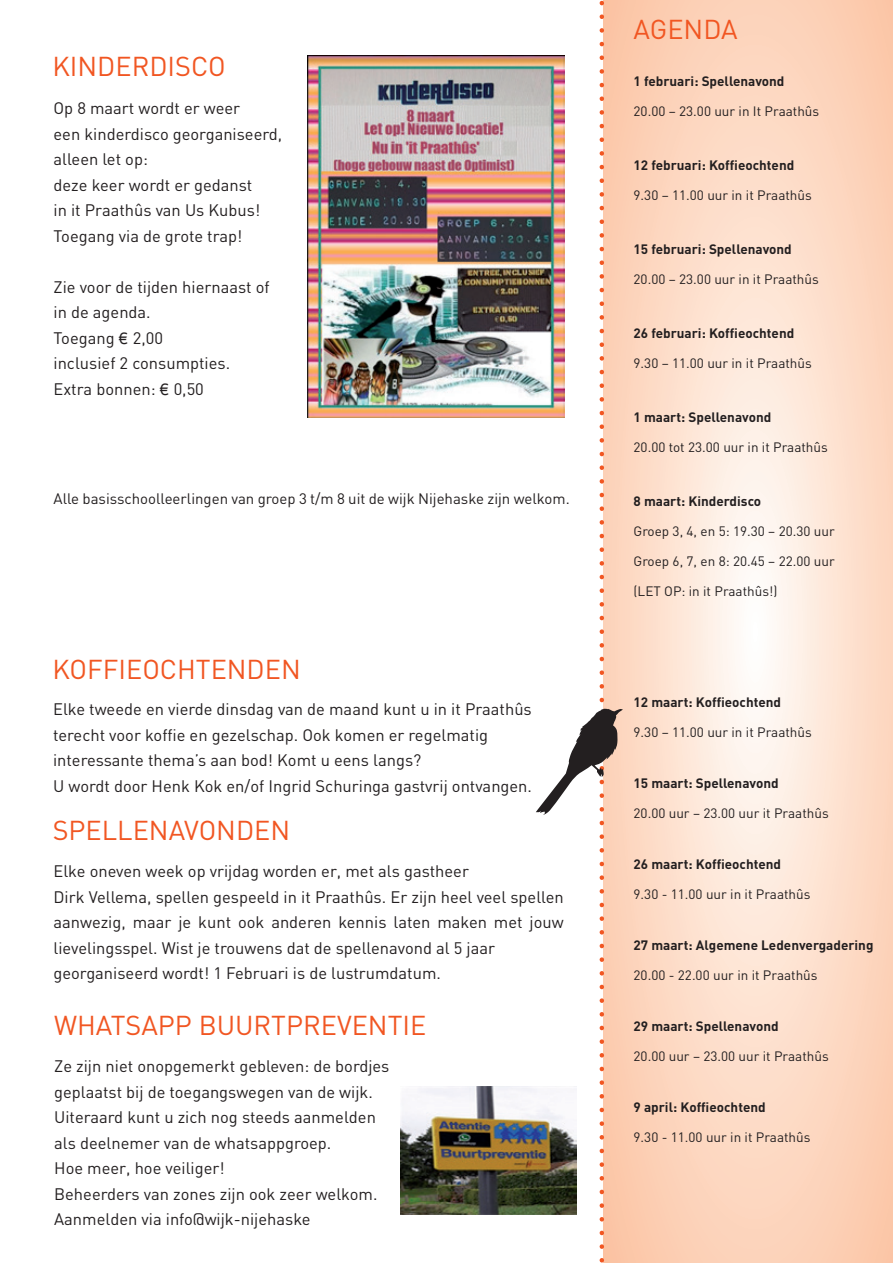
<style>
.page{position:relative;width:893px;height:1263px;background:#fff}
.page>*{position:absolute;margin:0;border:0;box-sizing:border-box;transform-origin:0 0}
.t1{font:27px "DIN";color:#f15622}
.t2{font:16.5px/25.5px "DIN";color:#231f20}
.t3{font:15px "DIN";color:#231f20}
.t4{font:13.5px "DIN";color:#231f20}
.t5{font:700 13.5px "DIN";color:#231f20}
.s1{font-family:"Andale Mono"}
</style>
<div class="page">
<svg style="left:623px;top:0;width:270px;height:1263px;background:#fdddca"></svg>
<svg style="left:536px;top:0;width:87px;height:1263px"></svg>
<img style="left:308px;top:56px;width:257px;height:361px">
<img style="left:401px;top:1086px;width:176px;height:128px">
<h1 class="t1" style="left:52px;top:49px;width:175px">KINDERDISCO</h1>
<p class="t2" style="left:54px;top:95px;width:230px">Op 8 maart wordt er weer<br>een kinderdisco georganiseerd, alleen let op:<br>deze keer wordt er gedanst<br>in it Praathûs van Us Kubus!<br>Toegang via de grote trap!</p>
<p class="t2" style="left:54px;top:274px;width:218px">Zie voor de tijden hiernaast of in de agenda.<br>Toegang <span class="s1">€</span> 2,00<br>inclusief 2 consumpties.<br>Extra bonnen: <span class="s1">€</span> 0,50</p>
<p class="t3" style="left:54px;top:489px;width:518px">Alle basisschoolleerlingen van groep 3 t/m 8 uit de wijk Nijehaske zijn welkom.</p>
<h1 class="t1" style="left:52px;top:652px;width:250px">KOFFIEOCHTENDEN</h1>
<p class="t2" style="left:53px;top:696px;width:480px">Elke tweede en vierde dinsdag van de maand kunt u in it Praathûs terecht voor koffie en gezelschap. Ook komen er regelmatig interessante thema’s aan bod! Komt u eens langs?<br>U wordt door Henk Kok en/of Ingrid Schuringa gastvrij ontvangen.</p>
<h1 class="t1" style="left:53px;top:813px;width:239px">SPELLENAVONDEN</h1>
<p class="t2" style="left:54px;top:858px;width:512px">Elke oneven week op vrijdag worden er, met als gastheer<br>Dirk Vellema, spellen gespeeld in it Praathûs. Er zijn heel veel spellen aanwezig, maar je kunt ook anderen kennis laten maken met jouw lievelingsspel. Wist je trouwens dat de spellenavond al 5 jaar georganiseerd wordt! 1 Februari is de lustrumdatum.</p>
<h1 class="t1" style="left:54px;top:1008px;width:374px">WHATSAPP BUURTPREVENTIE</h1>
<p class="t2" style="left:54px;top:1053px;width:337px">Ze zijn niet onopgemerkt gebleven: de bordjes geplaatst bij de toegangswegen van de wijk.<br>Uiteraard kunt u zich nog steeds aanmelden als deelnemer van de whatsappgroep.<br>Hoe meer, hoe veiliger!<br>Beheerders van zones zijn ook zeer welkom.<br>Aanmelden via info@wijk-nijehaske</p>
<h1 class="t1" style="left:634px;top:12px;width:106px">AGENDA</h1>
<p class="t5" style="left:634px;top:72px;width:152px">1 februari: Spellenavond</p>
<p class="t4" style="left:634px;top:102px;width:187px">20.00 – 23.00 uur in It Praathûs</p>
<p class="t5" style="left:634px;top:156px;width:162px">12 februari: Koffieochtend</p>
<p class="t4" style="left:634px;top:186px;width:180px">9.30 – 11.00 uur in it Praathûs</p>
<p class="t5" style="left:634px;top:240px;width:160px">15 februari: Spellenavond</p>
<p class="t4" style="left:634px;top:270px;width:187px">20.00 – 23.00 uur in it Praathûs</p>
<p class="t5" style="left:634px;top:324px;width:162px">26 februari: Koffieochtend</p>
<p class="t4" style="left:634px;top:354px;width:180px">9.30 – 11.00 uur in it Praathûs</p>
<p class="t5" style="left:634px;top:408px;width:139px">1 maart: Spellenavond</p>
<p class="t4" style="left:634px;top:438px;width:196px">20.00 tot 23.00 uur in it Praathûs</p>
<p class="t5" style="left:634px;top:492px;width:129px">8 maart: Kinderdisco</p>
<p class="t4" style="left:634px;top:522px;width:203px">Groep 3, 4, en 5: 19.30 – 20.30 uur</p>
<p class="t4" style="left:634px;top:552px;width:203px">Groep 6, 7, en 8: 20.45 – 22.00 uur</p>
<p class="t4" style="left:634px;top:582px;width:145px">(LET OP: in it Praathûs!)</p>
<p class="t5" style="left:634px;top:693px;width:149px">12 maart: Koffieochtend</p>
<p class="t4" style="left:634px;top:723px;width:180px">9.30 – 11.00 uur in it Praathûs</p>
<p class="t5" style="left:634px;top:774px;width:147px">15 maart: Spellenavond</p>
<p class="t4" style="left:634px;top:804px;width:197px">20.00 uur – 23.00 uur it Praathûs</p>
<p class="t5" style="left:634px;top:855px;width:149px">26 maart: Koffieochtend</p>
<p class="t4" style="left:634px;top:885px;width:178px">9.30 - 11.00 uur in it Praathûs</p>
<p class="t5" style="left:634px;top:936px;width:241px">27 maart: Algemene Ledenvergadering</p>
<p class="t4" style="left:634px;top:966px;width:185px">20.00 - 22.00 uur in it Praathûs</p>
<p class="t5" style="left:634px;top:1017px;width:147px">29 maart: Spellenavond</p>
<p class="t4" style="left:634px;top:1047px;width:197px">20.00 uur – 23.00 uur it Praathûs</p>
<p class="t5" style="left:634px;top:1098px;width:134px">9 april: Koffieochtend</p>
<p class="t4" style="left:634px;top:1128px;width:178px">9.30 - 11.00 uur in it Praathûs</p>
</div>
